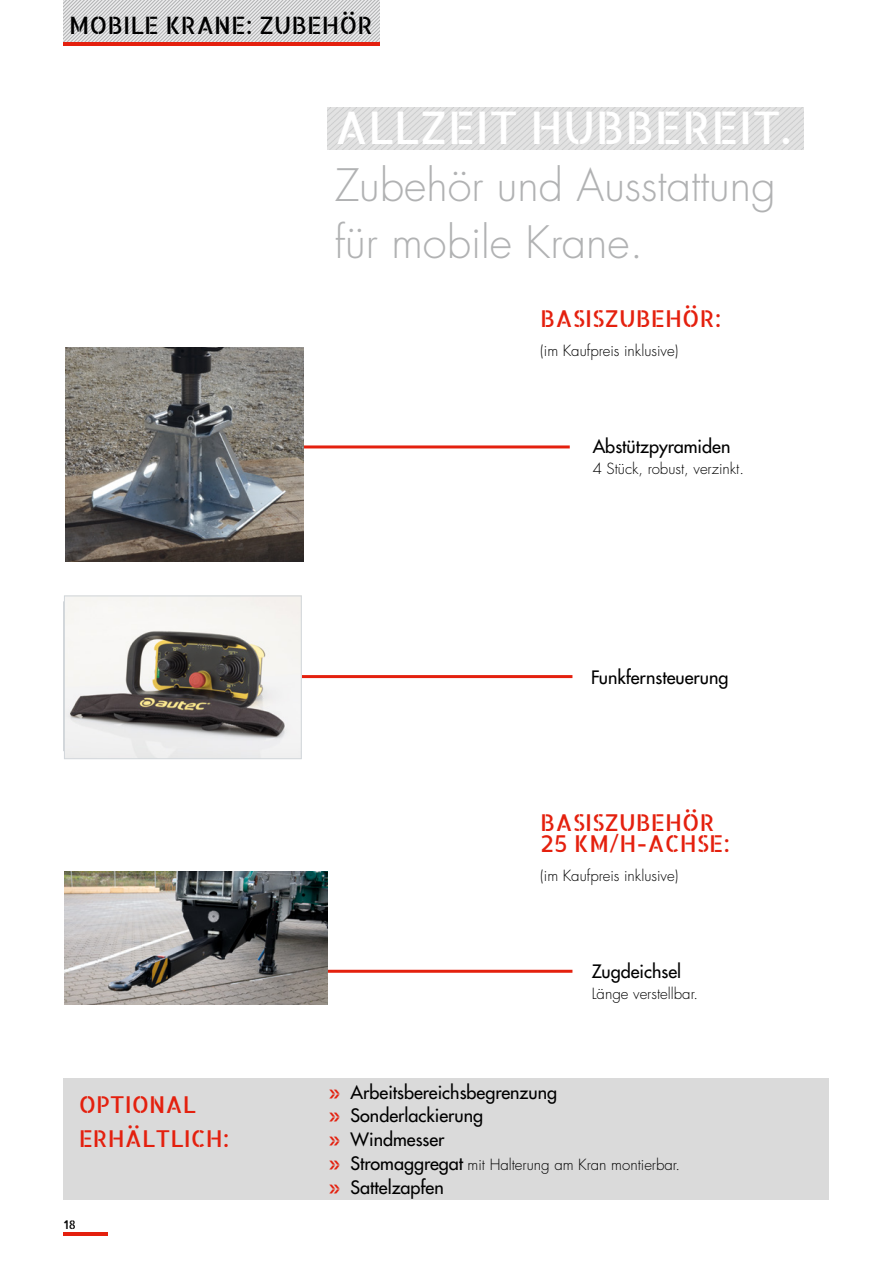
<style>
.page{position:relative;width:893px;height:1263px;background:#fff}
.page>*{position:absolute;margin:0;border:0;box-sizing:border-box;transform-origin:0 0}
.t1{font:45px "Allerta Stencil";color:#fff}
.t2{font:300 43.5px/57px "Futura LT Pro";color:#b1b2b3}
.t3{font:24px "Allerta Stencil";color:#000}
.t4{font:23.25px/34.5px "Allerta Stencil";color:#e4200e}
.t5{font:500 18px "Futura LT Pro";color:#000}
.t6{font:300 15px "Futura LT Pro";color:#000}
.t7{font:12px "Allerta Stencil";color:#000}
.s1{font-family:"Allerta Stencil";font-weight:400;color:#e4200e}
.s2{font-family:"Allerta Stencil";font-weight:400;font-size:18px;color:#e4200e}
.s3{font-weight:500;font-size:18px}
</style>
<div class="page">
<img style="left:327px;top:107px;width:477px;height:43px">
<hr style="left:296px;top:675px;width:276px;height:3px;background:#e4200e">
<hr style="left:281px;top:445px;width:289px;height:3px;background:#e4200e">
<hr style="left:221px;top:970px;width:351px;height:3px;background:#e4200e">
<svg style="left:64px;top:0;width:316px;height:43px;background:#d4d0d0"></svg>
<hr style="left:64px;top:43px;width:316px;height:3px;background:#e4200e">
<img style="left:66px;top:597px;width:234px;height:160px">
<div style="left:64px;top:595px;width:238px;height:164px;border:1px solid #d1d6da"></div>
<img style="left:64px;top:872px;width:263px;height:132px">
<img style="left:66px;top:347px;width:237px;height:214px">
<div style="left:64px;top:1078px;width:765px;height:121px;background:#dadada"></div>
<hr style="left:64px;top:1232px;width:44px;height:3px;background:#e4200e">
<p class="t3" style="left:69px;top:10px;width:305px">MOBILE KRANE: ZUBEHÖR</p>
<p class="t1" style="left:335px;top:98px;width:457px">ALLZEIT HUBBEREIT.</p>
<p class="t2" style="left:335px;top:157px;width:442px">Zubehör und Ausstattung für mobile Krane.</p>
<p class="t4" style="left:540px;top:301px;width:183px">BASISZUBEHÖR:</p>
<p class="t6" style="left:540px;top:340px;width:140px">(im Kaufpreis inklusive)</p>
<p class="t5" style="left:593px;top:433px;width:139px">Abstützpyramiden</p>
<p class="t6" style="left:593px;top:459px;width:153px">4 Stück, robust, verzinkt.</p>
<p class="t5" style="left:591px;top:664px;width:139px">Funkfernsteuerung</p>
<p class="t4" style="left:540px;top:811px;width:191px;line-height:21px">BASISZUBEHÖR<br>25 KM/H-ACHSE:</p>
<p class="t6" style="left:540px;top:865px;width:140px">(im Kaufpreis inklusive)</p>
<p class="t4" style="left:79px;top:1086px;width:152px">OPTIONAL<br>ERHÄLTLICH:</p>
<p class="t7" style="left:64px;top:1217px;width:14px">18</p>
<p class="t5" style="left:592px;top:958px;width:91px">Zugdeichsel</p>
<p class="t6" style="left:592px;top:984px;width:108px">Länge verstellbar.</p>
<p class="t5" style="left:328px;top:1079px;width:230px"><span class="s1">»</span> Arbeitsbereichsbegrenzung</p>
<p class="t5" style="left:328px;top:1102px;width:156px"><span class="s1">»</span> Sonderlackierung</p>
<p class="t5" style="left:328px;top:1126px;width:118px"><span class="s1">»</span> Windmesser</p>
<p class="t6" style="left:328px;top:1155px;width:354px"><span class="s2">»</span> <span class="s3">Stromaggregat</span> mit Halterung am Kran montierbar.</p>
<p class="t5" style="left:328px;top:1174px;width:117px"><span class="s1">»</span> Sattelzapfen</p>
</div>
